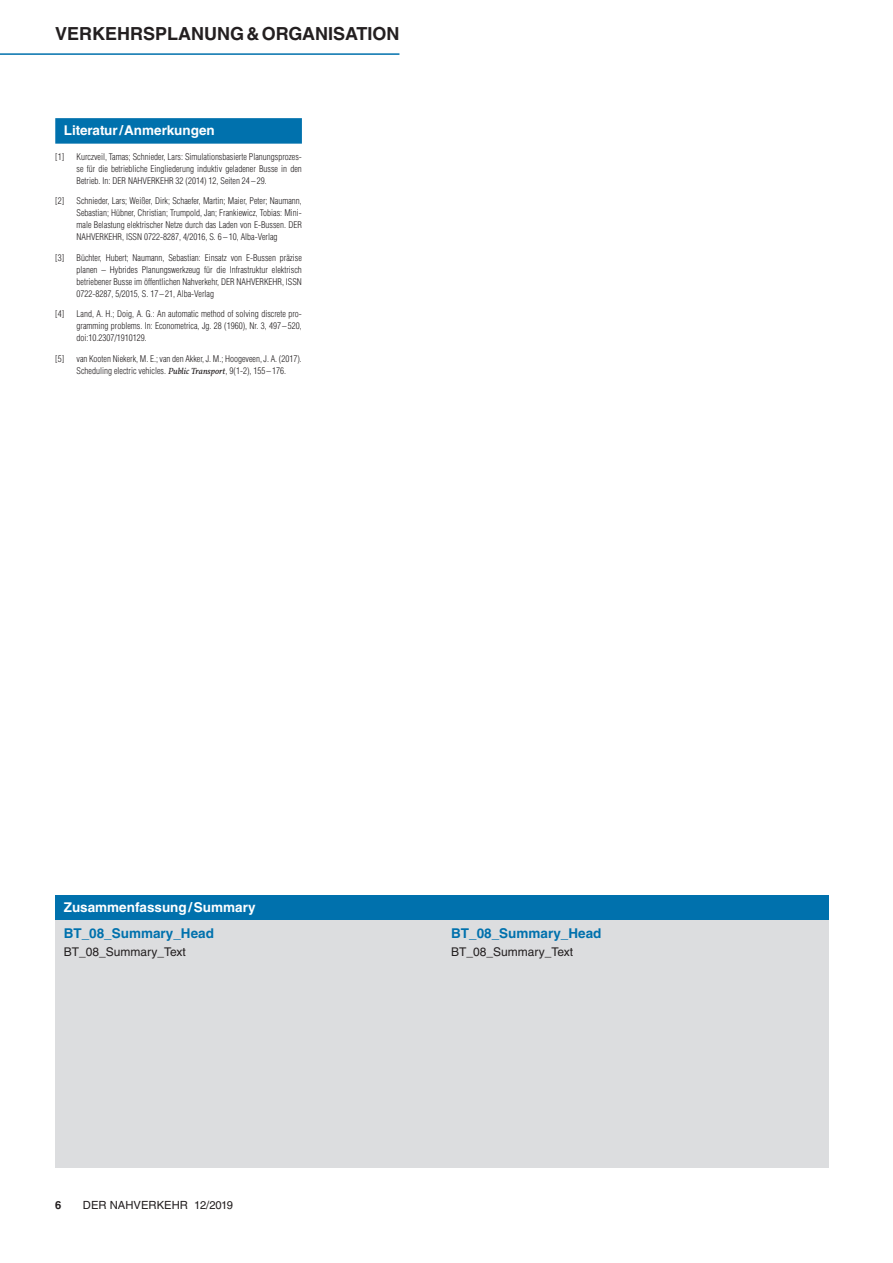
<style>
.page{position:relative;width:893px;height:1263px;background:#fff}
.page>*{position:absolute;margin:0;border:0;box-sizing:border-box;transform-origin:0 0}
.t1{font:700 18px "Helvetica LT Std";color:#231f20}
.t2{font:700 13.5px "Helvetica LT Std";color:#fff}
.t3{font:700 13.5px "Helvetica LT Std";color:#0071ad}
.t4{font:12px "Helvetica LT Std";color:#231f20}
.t5{font:11.25px "Helvetica LT Std";color:#231f20}
.t6{font:700 11.25px "Helvetica LT Std";color:#231f20}
.t7{font:300 condensed 9px/12px "Helvetica LT Std";color:#231f20;text-align:justify}
.s1{font-family:"Vollkorn";font-weight:400;font-style:italic;font-stretch:normal}
</style>
<div class="page">
<hr style="left:0;top:53px;width:399px;height:2px;background:#0071ad">
<div style="left:55px;top:895px;width:774px;height:25px;background:#0071ad"></div>
<div style="left:55px;top:920px;width:774px;height:247px;background:#dcdddf"></div>
<div style="left:55px;top:118px;width:247px;height:26px;background:#0071ad"></div>
<h1 class="t1" style="left:55px;top:22px;width:346px">VERKEHRSPLANUNG&amp;ORGANISATION</h1>
<h2 class="t2" style="left:64px;top:122px;width:153px">Literatur/Anmerkungen</h2>
<p class="t7" style="left:55px;top:151px;width:10px">[1]</p>
<p class="t7" style="left:77px;top:151px;width:227px">Kurczveil, Tamas; Schnieder, Lars: Simulationsbasierte Planungsprozes&shy;se für die betriebliche Eingliederung induktiv geladener Busse in den Betrieb. In: DER NAHVERKEHR 32 (2014) 12, Seiten 24– 29.</p>
<p class="t7" style="left:55px;top:195px;width:10px">[2]</p>
<p class="t7" style="left:77px;top:195px;width:227px">Schnieder, Lars; Weißer, Dirk; Schaefer, Martin; Maier, Peter; Naumann, Sebastian; Hübner, Christian; Trumpold, Jan; Frankiewicz, Tobias: Mini&shy;male Belastung elektrischer Netze durch das Laden von E-Bussen. DER NAHVERKEHR, ISSN 0722-8287, 4/2016, S. 6–10, Alba-Verlag</p>
<p class="t7" style="left:55px;top:252px;width:10px">[3]</p>
<p class="t7" style="left:77px;top:252px;width:227px">Büchter, Hubert; Naumann, Sebastian: Einsatz von E-Bussen präzise planen – Hybrides Planungswerkzeug für die Infrastruktur elektrisch betriebener Busse im öffentlichen Nahverkehr, DER NAHVERKEHR, ISSN 0722-8287, 5/2015, S. 17–21, Alba-Verlag</p>
<p class="t7" style="left:55px;top:308px;width:10px">[4]</p>
<p class="t7" style="left:77px;top:308px;width:227px">Land, A. H.; Doig, A. G.: An automatic method of solving discrete pro&shy;gramming problems. In: Econometrica, Jg. 28 (1960), Nr. 3, 497–520, doi:10.2307/1910129.</p>
<p class="t7" style="left:55px;top:353px;width:10px">[5]</p>
<p class="t7" style="left:77px;top:353px;width:227px">van Kooten Niekerk, M. E.; van den Akker, J. M.; Hoogeveen, J. A. (2017).<br>Scheduling electric vehicles. <span class="s1">Public Transport</span>, 9(1-2), 155 –176.</p>
<h2 class="t2" style="left:64px;top:899px;width:193px">Zusammenfassung/Summary</h2>
<h2 class="t3" style="left:64px;top:925px;width:152px">BT_08_Summary_Head</h2>
<h3 class="t4" style="left:64px;top:945px;width:123px">BT_08_Summary_Text</h3>
<p class="t6" style="left:55px;top:1198px;width:8px">6</p>
<p class="t5" style="left:83px;top:1199px;width:152px">DER NAHVERKEHR 12/2019</p>
<h2 class="t3" style="left:451px;top:925px;width:152px">BT_08_Summary_Head</h2>
<h3 class="t4" style="left:451px;top:945px;width:123px">BT_08_Summary_Text</h3>
</div>
